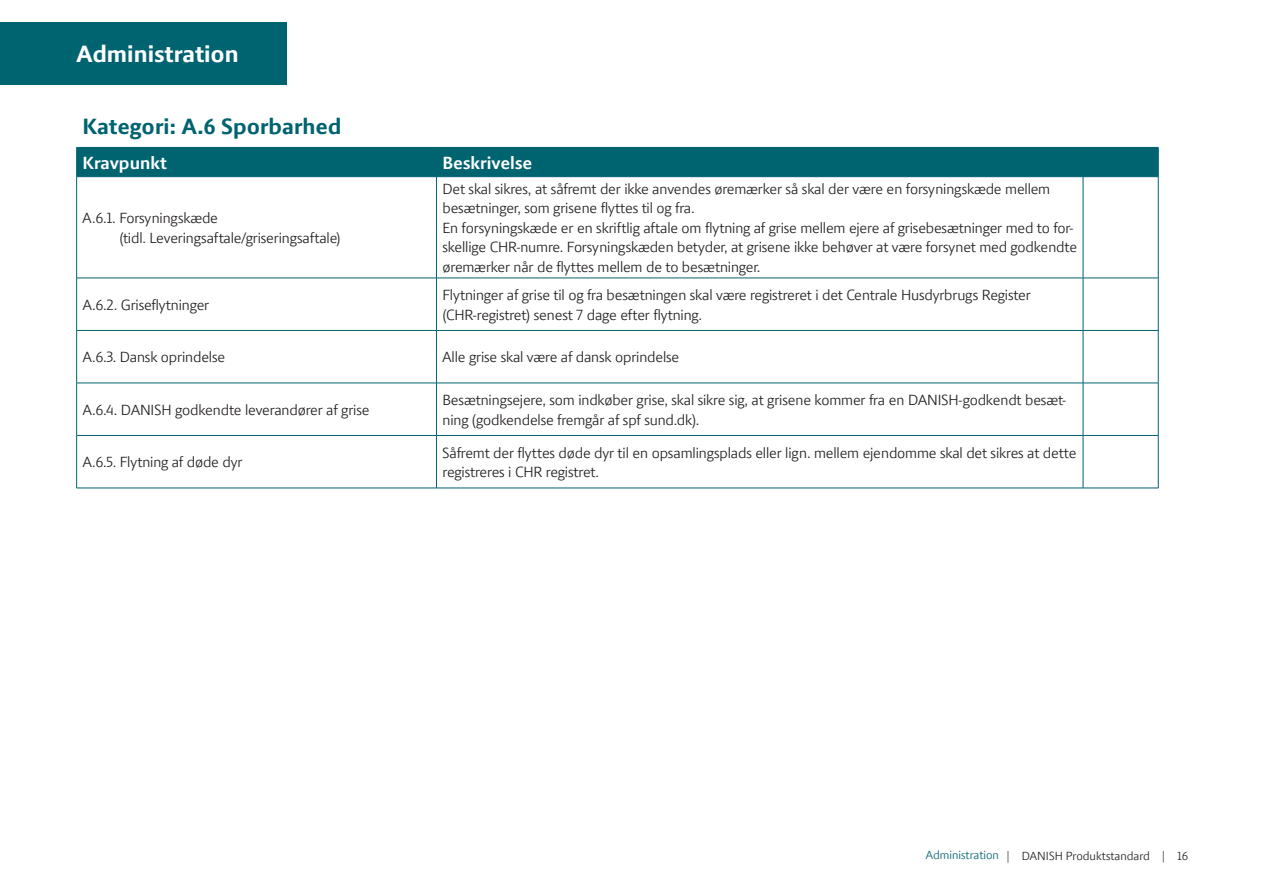
<style>
.page{position:relative;width:1263px;height:893px;background:#fff}
.page>*{position:absolute;margin:0;border:0;box-sizing:border-box;transform-origin:0 0}
.t1{font:800 24px "LF Press Sans Offc";color:#fff}
.t2{font:800 22.5px "LF Press Sans Offc";color:#006370}
.t3{font:700 18px "LF Press Sans Offc";color:#fff}
.t4{font:15px/19.5px "LF Press Sans Offc";letter-spacing:-.01em;color:#231f20}
.t5{font:12px "LF Press Sans Offc";color:#231f20}
.t6{font:12px "LF Press Sans Offc";color:#006370}
</style>
<div class="page">
<div style="left:0;top:23px;width:287px;height:62px;background:#006370"></div>
<div style="left:76px;top:147px;width:1083px;height:30px;background:#006370"></div>
<hr style="left:76px;top:177px;width:1px;height:101px;background:#006370">
<hr style="left:436px;top:177px;width:1px;height:101px;background:#006370">
<hr style="left:76px;top:278px;width:1px;height:52px;background:#006370">
<hr style="left:436px;top:278px;width:1px;height:52px;background:#006370">
<hr style="left:76px;top:331px;width:1px;height:52px;background:#006370">
<hr style="left:436px;top:331px;width:1px;height:52px;background:#006370">
<hr style="left:76px;top:383px;width:1px;height:52px;background:#006370">
<hr style="left:436px;top:383px;width:1px;height:52px;background:#006370">
<hr style="left:76px;top:436px;width:1px;height:52px;background:#006370">
<hr style="left:436px;top:436px;width:1px;height:52px;background:#006370">
<hr style="left:1083px;top:330px;width:75px;height:1px;background:#006370">
<hr style="left:1083px;top:383px;width:75px;height:1px;background:#006370">
<hr style="left:1083px;top:435px;width:75px;height:1px;background:#006370">
<hr style="left:1083px;top:488px;width:75px;height:1px;background:#006370">
<hr style="left:1083px;top:177px;width:1px;height:101px;background:#006370">
<hr style="left:1158px;top:177px;width:1px;height:101px;background:#006370">
<hr style="left:1083px;top:278px;width:1px;height:52px;background:#006370">
<hr style="left:1158px;top:278px;width:1px;height:52px;background:#006370">
<hr style="left:1083px;top:331px;width:1px;height:52px;background:#006370">
<hr style="left:1158px;top:331px;width:1px;height:52px;background:#006370">
<hr style="left:1083px;top:383px;width:1px;height:52px;background:#006370">
<hr style="left:1158px;top:383px;width:1px;height:52px;background:#006370">
<hr style="left:1083px;top:436px;width:1px;height:52px;background:#006370">
<hr style="left:1158px;top:436px;width:1px;height:52px;background:#006370">
<hr style="left:76px;top:176px;width:360px;height:1px;background:#006370">
<hr style="left:436px;top:176px;width:647px;height:1px;background:#006370">
<hr style="left:1083px;top:176px;width:75px;height:1px;background:#006370">
<hr style="left:76px;top:278px;width:360px;height:1px;background:#006370">
<hr style="left:436px;top:278px;width:647px;height:1px;background:#006370">
<hr style="left:1083px;top:278px;width:75px;height:1px;background:#006370">
<hr style="left:76px;top:330px;width:360px;height:1px;background:#006370">
<hr style="left:436px;top:330px;width:647px;height:1px;background:#006370">
<hr style="left:76px;top:383px;width:360px;height:1px;background:#006370">
<hr style="left:436px;top:383px;width:647px;height:1px;background:#006370">
<hr style="left:76px;top:435px;width:360px;height:1px;background:#006370">
<hr style="left:436px;top:435px;width:647px;height:1px;background:#006370">
<hr style="left:76px;top:488px;width:360px;height:1px;background:#006370">
<hr style="left:436px;top:488px;width:647px;height:1px;background:#006370">
<p class="t1" style="left:76px;top:40px;width:164px">Administration</p>
<p class="t2" style="left:83px;top:112px;width:260px">Kategori: A.6 Sporbarhed</p>
<p class="t3" style="left:83px;top:152px;width:86px">Kravpunkt</p>
<p class="t3" style="left:442px;top:152px;width:91px">Beskrivelse</p>
<p class="t4" style="left:119px;top:208px;width:223px;text-indent:-37px">A.6.1. Forsyningskæde<br>(tidl. Leveringsaftale/griseringsaftale)</p>
<p class="t4" style="left:442px;top:179px;width:609px">Det skal sikres, at såfremt der ikke anvendes øremærker så skal der være en forsyningskæde mellem besætninger, som grisene flyttes til og fra.</p>
<p class="t4" style="left:442px;top:218px;width:636px">En forsyningskæde er en skriftlig aftale om flytning af grise mellem ejere af grisebesætninger med to for&shy;skellige CHR-numre. Forsyningskæden betyder, at grisene ikke behøver at være forsynet med godkendte øremærker når de flyttes mellem de to besætninger.</p>
<p class="t4" style="left:83px;top:295px;width:128px">A.6.2. Griseflytninger</p>
<p class="t4" style="left:442px;top:285px;width:590px">Flytninger af grise til og fra besætningen skal være registreret i det Centrale Husdyrbrugs Register (CHR-registret) senest 7 dage efter flytning.</p>
<p class="t4" style="left:83px;top:347px;width:144px">A.6.3. Dansk oprindelse</p>
<p class="t4" style="left:442px;top:347px;width:238px">Alle grise skal være af dansk oprindelse</p>
<p class="t4" style="left:83px;top:400px;width:288px">A.6.4. DANISH godkendte leverandører af grise</p>
<p class="t4" style="left:442px;top:390px;width:625px">Besætningsejere, som indkøber grise, skal sikre sig, at grisene kommer fra en DANISH-godkendt besæt&shy;ning (godkendelse fremgår af spf sund.dk).</p>
<p class="t4" style="left:83px;top:452px;width:161px">A.6.5. Flytning af døde dyr</p>
<p class="t4" style="left:442px;top:443px;width:635px">Såfremt der flyttes døde dyr til en opsamlingsplads eller lign. mellem ejendomme skal det sikres at dette registreres i CHR registret.</p>
<p class="t6" style="left:926px;top:848px;width:75px">Administration</p>
<p class="t5" style="left:1006px;top:848px;width:183px">| DANISH Produktstandard | 16</p>
</div>
